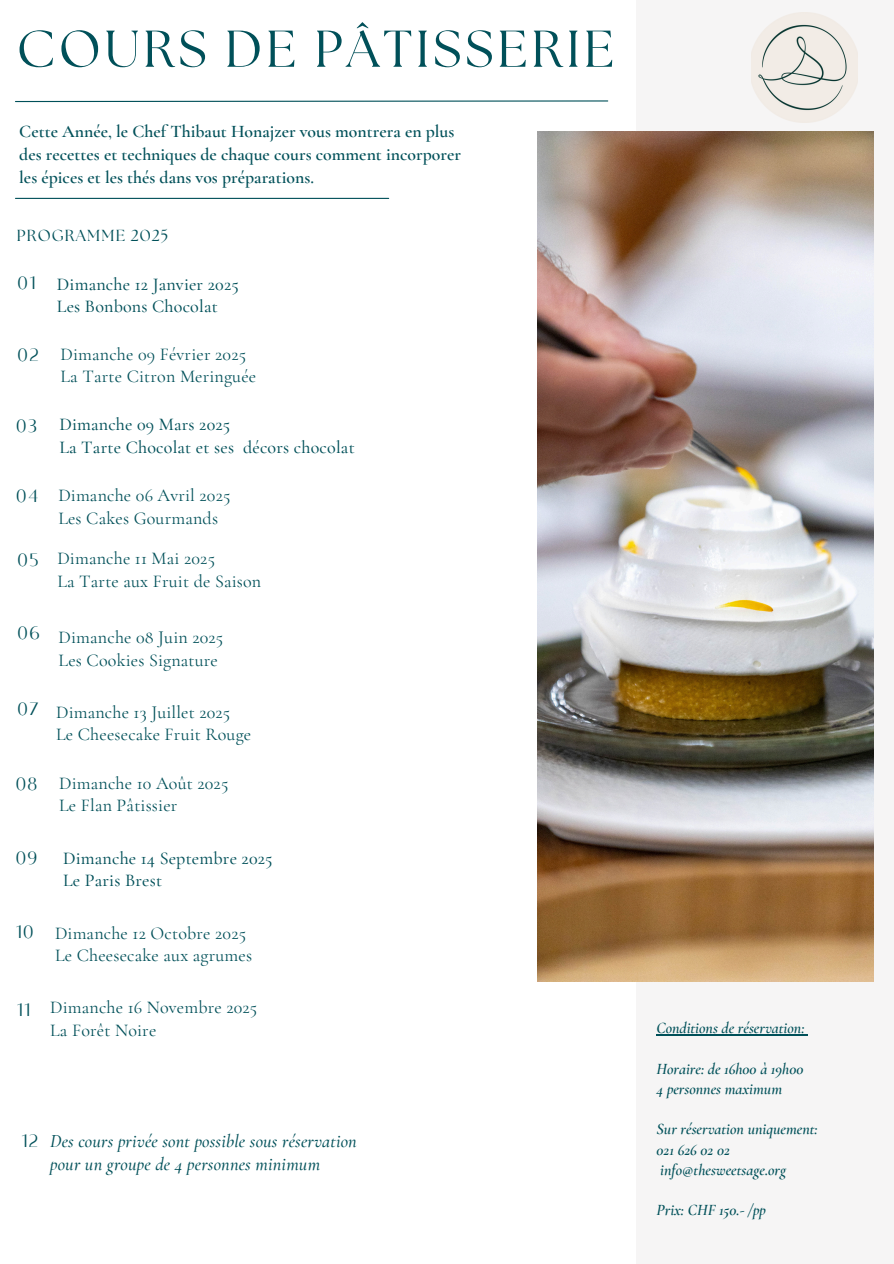
<style>
.page{position:relative;width:894px;height:1264px;background:#fff}
.page>*{position:absolute;margin:0;border:0;box-sizing:border-box;transform-origin:0 0}
.t1{font:51.6px "The Seasons";letter-spacing:.07em;color:#005059}
.t2{font:19.8px "Alta regular";letter-spacing:.08em;color:#005059}
.t3{font:italic 500 18.3px/22.8px "Cormorant Garamond";letter-spacing:.01em;color:#005059}
.t4{font:18px "Cormorant Garamond";letter-spacing:.01em;color:#005059}
.t5{font:500 18px "Cormorant Garamond";letter-spacing:.01em;color:#005059}
.t6{font:600 17.7px/22.6px "Cormorant Garamond";color:#005059}
.t7{font:15.9px "The Seasons";letter-spacing:.07em;color:#005059}
.t8{font:italic 600 15.75px "Cormorant Garamond";color:#005059}
</style>
<div class="page">
<hr style="left:15px;top:198px;width:373px;height:1px;background:#005059">
<svg style="left:15px;top:100px;width:593px;height:3px"></svg>
<div style="left:635px;top:0;width:258px;height:1263px;background:#f6f5f5"></div>
<img style="left:537px;top:132px;width:336px;height:849px">
<hr style="left:656px;top:1034px;width:148px;height:1px;background:#005059">
<img style="left:751px;top:12px;width:106px;height:110px">
<p class="t1" style="left:17px;top:25px;width:598px">COURS DE PÂTISSERIE</p>
<p class="t6" style="left:19px;top:120px;width:443px">Cette Année, le Chef Thibaut Honajzer vous montrera en plus des recettes et techniques de chaque cours comment incorporer les épices et les thés dans vos préparations.</p>
<p class="t7" style="left:17px;top:228px;width:153px">PROGRAMME 2025</p>
<p class="t2" style="left:18px;top:273px;width:19px">01</p>
<p class="t5" style="left:57px;top:273px;width:183px">Dimanche 12 Janvier 2025</p>
<p class="t5" style="left:57px;top:295px;width:162px">Les Bonbons Chocolat</p>
<p class="t2" style="left:18px;top:345px;width:23px">02</p>
<p class="t4" style="left:60px;top:343px;width:187px">Dimanche 09 Février 2025</p>
<p class="t4" style="left:60px;top:365px;width:197px">La Tarte Citron Meringuée</p>
<h2 class="t2" style="left:16px;top:416px;width:22px">03</h2>
<p class="t5" style="left:59px;top:414px;width:172px">Dimanche 09 Mars 2025</p>
<h1 class="t5" style="left:59px;top:436px;width:297px">La Tarte Chocolat et ses décors chocolat</h1>
<h4 class="t2" style="left:16px;top:486px;width:24px">04</h4>
<p class="t4" style="left:58px;top:484px;width:174px">Dimanche 06 Avril 2025</p>
<h2 class="t4" style="left:58px;top:507px;width:161px">Les Cakes Gourmands</h2>
<p class="t2" style="left:18px;top:550px;width:22px">05</p>
<p class="t4" style="left:57px;top:548px;width:159px">Dimanche 11 Mai 2025</p>
<h3 class="t4" style="left:57px;top:570px;width:205px">La Tarte aux Fruit de Saison</h3>
<p class="t2" style="left:18px;top:623px;width:24px">06</p>
<p class="t4" style="left:59px;top:626px;width:166px">Dimanche 08 Juin 2025</p>
<h2 class="t4" style="left:59px;top:649px;width:161px">Les Cookies Signature</h2>
<p class="t2" style="left:18px;top:699px;width:23px">07</p>
<p class="t4" style="left:56px;top:701px;width:176px">Dimanche 13 Juillet 2025</p>
<h3 class="t4" style="left:56px;top:723px;width:197px">Le Cheesecake Fruit Rouge</h3>
<p class="t2" style="left:16px;top:774px;width:23px">08</p>
<p class="t4" style="left:59px;top:772px;width:171px">Dimanche 10 Août 2025</p>
<h3 class="t4" style="left:59px;top:794px;width:120px">Le Flan Pâtissier</h3>
<p class="t2" style="left:16px;top:847px;width:23px">09</p>
<p class="t5" style="left:63px;top:847px;width:211px">Dimanche 14 Septembre 2025</p>
<h3 class="t5" style="left:63px;top:869px;width:100px">Le Paris Brest</h3>
<p class="t2" style="left:16px;top:922px;width:19px">10</p>
<p class="t4" style="left:55px;top:921px;width:193px">Dimanche 12 Octobre 2025</p>
<h3 class="t4" style="left:55px;top:944px;width:198px">Le Cheesecake aux agrumes</h3>
<p class="t2" style="left:17px;top:1000px;width:15px">11</p>
<h3 class="t4" style="left:50px;top:996px;width:209px">Dimanche 16 Novembre 2025</h3>
<p class="t4" style="left:50px;top:1019px;width:108px">La Forêt Noire</p>
<p class="t2" style="left:21px;top:1130px;width:18px">12</p>
<p class="t3" style="left:50px;top:1129px;width:308px">Des cours privée sont possible sous réservation pour un groupe de 4 personnes minimum</p>
<h3 class="t8" style="left:656px;top:1018px;width:149px">Conditions de réservation:</h3>
<p class="t8" style="left:656px;top:1059px;width:148px">Horaire: de 16h00 à 19h00</p>
<p class="t8" style="left:656px;top:1079px;width:127px">4 personnes maximum</p>
<h2 class="t8" style="left:656px;top:1119px;width:163px">Sur réservation uniquement:</h2>
<p class="t8" style="left:656px;top:1140px;width:75px">021 626 02 02</p>
<p class="t8" style="left:660px;top:1160px;width:127px">info@thesweetsage.org</p>
<h3 class="t8" style="left:656px;top:1200px;width:111px">Prix: CHF 150.- /pp</h3>
</div>
